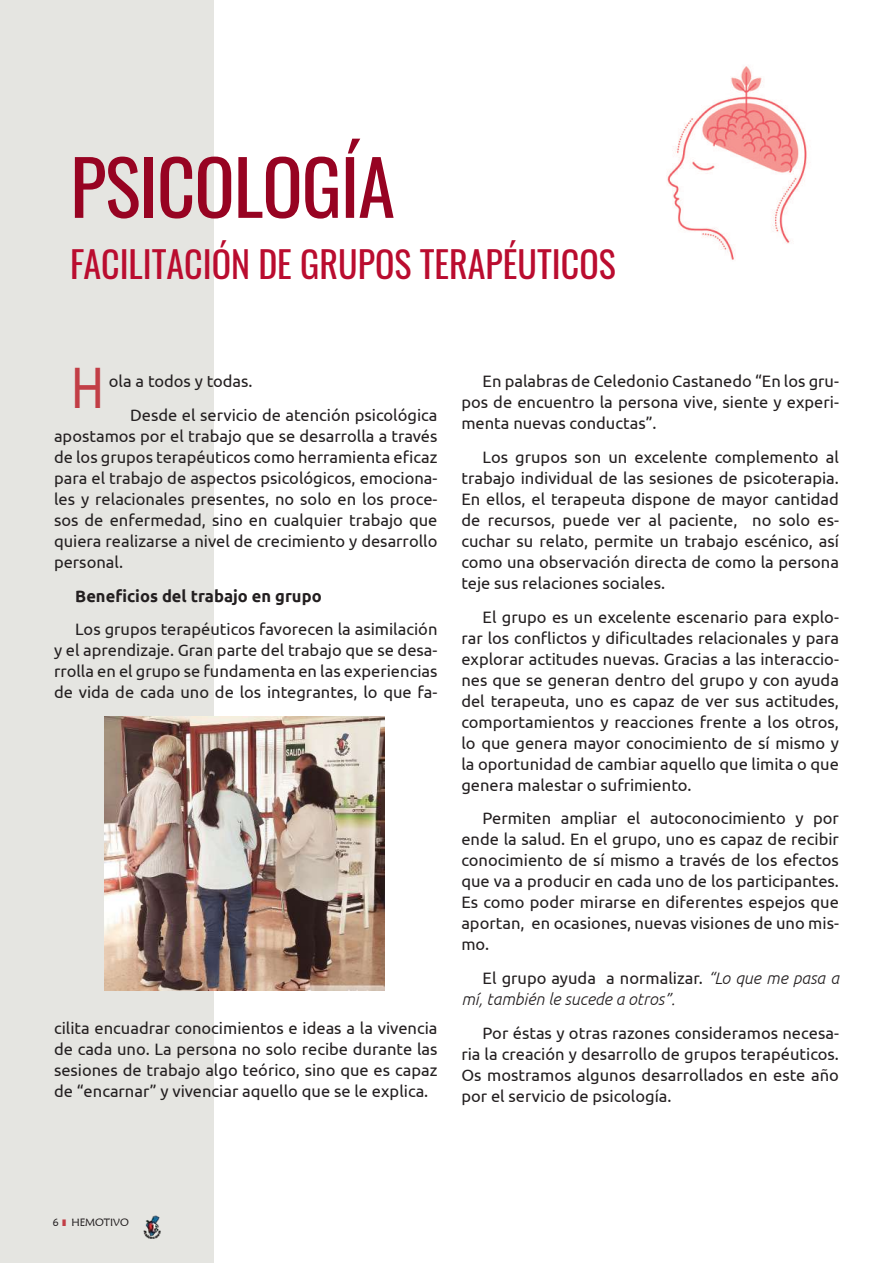
<style>
.page{position:relative;width:893px;height:1263px;background:#fff}
.page>*{position:absolute;margin:0;border:0;box-sizing:border-box;transform-origin:0 0}
.t1{font:75px "Oswald";letter-spacing:-.015em;color:#970322}
.t2{font:58.5px "Ubuntu";color:#c23e46;scale:.8 1}
.t3{font:36px "Oswald";color:#ba0c2f}
.t4{font:16.5px/21px "Ubuntu";color:#231f20;text-align:justify}
.t5{font:italic 300 16.5px/21px "Ubuntu";color:#231f20}
.t6{font:700 16.5px "Ubuntu";color:#231f20}
.t7{font:10.5px "Maiandra GD";color:#231f20}
.s1{font-weight:400;font-style:normal}
.s2{color:#c23e46}
</style>
<div class="page">
<div style="left:0;top:0;width:214px;height:1263px;background:#e5e5e1"></div>
<img style="left:143px;top:1215px;width:18px;height:23px">
<img style="left:667px;top:66px;width:140px;height:194px">
<img style="left:104px;top:717px;width:281px;height:274px">
<h1 class="t1" style="left:70px;top:121px;width:326px">PSICOLOGÍA</h1>
<h3 class="t3" style="left:70px;top:232px;width:547px">FACILITACIÓN DE GRUPOS TERAPÉUTICOS</h3>
<h2 class="t2" style="left:71px;top:352px;width:43px">H</h2>
<p class="t4" style="left:130px;top:364px;width:309px;line-height:33.8px;text-indent:-21px">ola a todos y todas.<br>Desde el servicio de atención psicológica</p>
<p class="t4" style="left:54px;top:425px;width:385px">apostamos por el trabajo que se desarrolla a través de los grupos terapéuticos como herramienta eficaz para el trabajo de aspectos psicológicos, emociona&shy;les y relacionales presentes, no solo en los proce&shy;sos de enfermedad, sino en cualquier trabajo que quiera realizarse a nivel de crecimiento y desarrollo personal.</p>
<p class="t6" style="left:75px;top:586px;width:248px">Beneficios del trabajo en grupo</p>
<p class="t4" style="left:54px;top:618px;width:385px;text-indent:21px">Los grupos terapéuticos favorecen la asimilación y el aprendizaje. Gran parte del trabajo que se desa&shy;rrolla en el grupo se fundamenta en las experiencias de vida de cada uno de los integrantes, lo que fa-</p>
<p class="t4" style="left:54px;top:1017px;width:385px">cilita encuadrar conocimientos e ideas a la vivencia de cada uno. La persona no solo recibe durante las sesiones de trabajo algo teórico, sino que es capaz de “encarnar” y vivenciar aquello que se le explica.</p>
<p class="t4" style="left:461px;top:370px;width:379px;text-indent:21px">En palabras de Celedonio Castanedo “En los gru&shy;pos de encuentro la persona vive, siente y experi&shy;menta nuevas conductas”.</p>
<p class="t4" style="left:461px;top:446px;width:379px;text-indent:21px">Los grupos son un excelente complemento al trabajo individual de las sesiones de psicoterapia.<br>En ellos, el terapeuta dispone de mayor cantidad de recursos, puede ver al paciente, no solo es&shy;cuchar su relato, permite un trabajo escénico, así como una observación directa de como la persona teje sus relaciones sociales.</p>
<p class="t4" style="left:461px;top:606px;width:379px;text-indent:21px">El grupo es un excelente escenario para explo&shy;rar los conflictos y dificultades relacionales y para explorar actitudes nuevas. Gracias a las interaccio&shy;nes que se generan dentro del grupo y con ayuda del terapeuta, uno es capaz de ver sus actitudes, comportamientos y reacciones frente a los otros, lo que genera mayor conocimiento de sí mismo y la oportunidad de cambiar aquello que limita o que genera malestar o sufrimiento.</p>
<p class="t4" style="left:461px;top:807px;width:379px;text-indent:21px">Permiten ampliar el autoconocimiento y por ende la salud. En el grupo, uno es capaz de recibir conocimiento de sí mismo a través de los efectos que va a producir en cada uno de los participantes.<br>Es como poder mirarse en diferentes espejos que aportan, en ocasiones, nuevas visiones de uno mis&shy;mo.</p>
<p class="t5" style="left:461px;top:967px;width:379px;text-indent:21px"><span class="s1">El grupo ayuda a normalizar.</span> “Lo que me pasa a mí, también le sucede a otros”.</p>
<p class="t4" style="left:461px;top:1022px;width:379px;text-indent:21px">Por éstas y otras razones consideramos necesa&shy;ria la creación y desarrollo de grupos terapéuticos.<br>Os mostramos algunos desarrollados en este año por el servicio de psicología.</p>
<p class="t7" style="left:53px;top:1215px;width:78px">6 <span class="s2">┃</span> HEMOTIVO</p>
</div>
